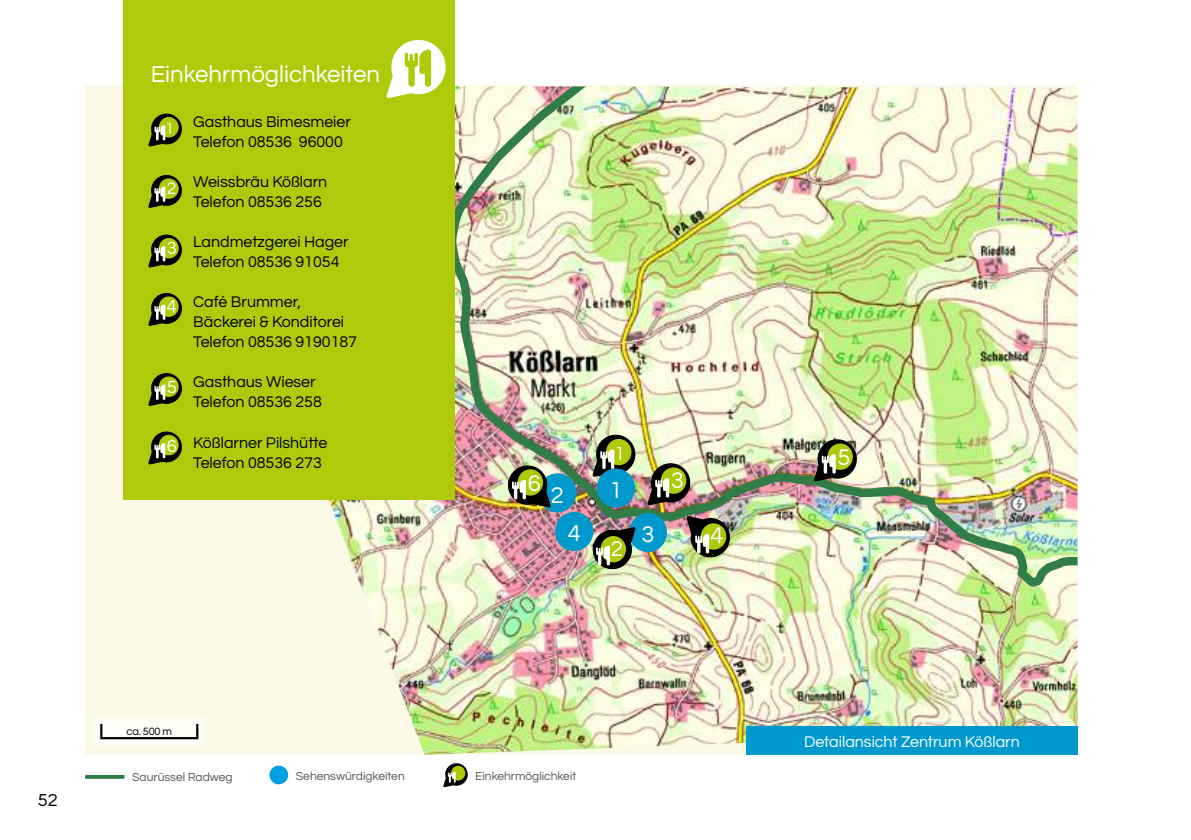
<style>
.page{position:relative;width:1191px;height:840px;background:#fff}
.page>*{position:absolute;margin:0;border:0;box-sizing:border-box;transform-origin:0 0}
.t1{font:24px "Questrial";color:#fff}
.t2{font:23.6px "Questrial";color:#fff}
.t3{font:18.4px "Questrial";color:#fff}
.t4{font:18px "Questrial";color:#000}
.t5{font:16px/20px "Questrial";color:#000}
.t6{font:16px "Questrial";color:#fff}
.t7{font:12px "Questrial";color:#575756}
.t8{font:11px "Questrial";color:#000}
</style>
<div class="page">
<div style="left:85px;top:85px;width:52px;height:669px;background:#fbfae6"></div>
<img style="left:137px;top:499px;width:310px;height:255px">
<img style="left:447px;top:85px;width:630px;height:669px">
<div style="left:746px;top:726px;width:331px;height:28px;background:#0099cd"></div>
<div style="left:124px;top:0;width:331px;height:499px;background:#afca0b"></div>
<svg style="left:386px;top:39px;width:60px;height:59px"></svg>
<svg style="left:148px;top:113px;width:34px;height:33px"></svg>
<svg style="left:592px;top:432px;width:45px;height:44px"></svg>
<svg style="left:148px;top:175px;width:34px;height:32px"></svg>
<svg style="left:814px;top:437px;width:45px;height:44px"></svg>
<svg style="left:148px;top:234px;width:34px;height:33px"></svg>
<svg style="left:647px;top:461px;width:45px;height:43px"></svg>
<svg style="left:148px;top:293px;width:34px;height:32px"></svg>
<svg style="left:687px;top:516px;width:44px;height:42px"></svg>
<svg style="left:148px;top:373px;width:34px;height:32px"></svg>
<svg style="left:148px;top:431px;width:34px;height:33px"></svg>
<div style="left:597px;top:468px;width:38px;height:39px;background:#0099cd;border-radius:50%"></div>
<div style="left:555px;top:511px;width:38px;height:39px;background:#0099cd;border-radius:50%"></div>
<div style="left:629px;top:512px;width:38px;height:40px;background:#0099cd;border-radius:50%"></div>
<div style="left:538px;top:473px;width:38px;height:39px;background:#0099cd;border-radius:50%"></div>
<img style="left:590px;top:527px;width:45px;height:44px">
<svg style="left:506px;top:463px;width:45px;height:44px"></svg>
<svg style="left:443px;top:763px;width:25px;height:23px"></svg>
<svg style="left:85px;top:774px;width:39px;height:4px"></svg>
<div style="left:269px;top:765px;width:19px;height:18px;background:#009fe3;border-radius:50%"></div>
<svg style="left:93px;top:717px;width:111px;height:28px;fill:#fdfdf5"></svg>
<div style="left:100px;top:722px;width:98px;height:16px;border:2px solid #000"></div>
<h1 class="t1" style="left:151px;top:62px;width:231px">Einkehrmöglichkeiten</h1>
<p class="t5" style="left:193px;top:112px;width:159px">Gasthaus Bimesmeier<br>Telefon 08536 96000</p>
<p class="t5" style="left:193px;top:172px;width:136px">Weissbräu Kößlarn<br>Telefon 08536 256</p>
<p class="t5" style="left:193px;top:232px;width:157px">Landmetzgerei Hager<br>Telefon 08536 91054</p>
<p class="t5" style="left:193px;top:292px;width:165px">Café Brummer,<br>Bäckerei &amp; Konditorei<br>Telefon 08536 9190187</p>
<p class="t5" style="left:193px;top:372px;width:130px">Gasthaus Wieser<br>Telefon 08536 258</p>
<p class="t5" style="left:193px;top:432px;width:136px">Kößlarner Pilshütte<br>Telefon 08536 273</p>
<p class="t3" style="left:167px;top:378px;width:12px">5</p>
<p class="t3" style="left:167px;top:436px;width:12px">6</p>
<h2 class="t2" style="left:528px;top:471px;width:14px">6</h2>
<h2 class="t2" style="left:551px;top:483px;width:14px">2</h2>
<h2 class="t2" style="left:609px;top:478px;width:14px">1</h2>
<h2 class="t2" style="left:568px;top:521px;width:14px">4</h2>
<h2 class="t2" style="left:641px;top:522px;width:14px">3</h2>
<p class="t4" style="left:38px;top:791px;width:21px">52</p>
<p class="t8" style="left:127px;top:725px;width:47px">ca. 500 m</p>
<p class="t7" style="left:132px;top:770px;width:102px">Saurüssel Radweg</p>
<p class="t7" style="left:296px;top:770px;width:110px">Sehenswürdigkeiten</p>
<p class="t7" style="left:475px;top:769px;width:103px">Einkehrmöglichkeit</p>
<h2 class="t2" style="left:837px;top:445px;width:14px">5</h2>
<p class="t6" style="left:804px;top:733px;width:217px">Detailansicht Zentrum Kößlarn</p>
</div>
